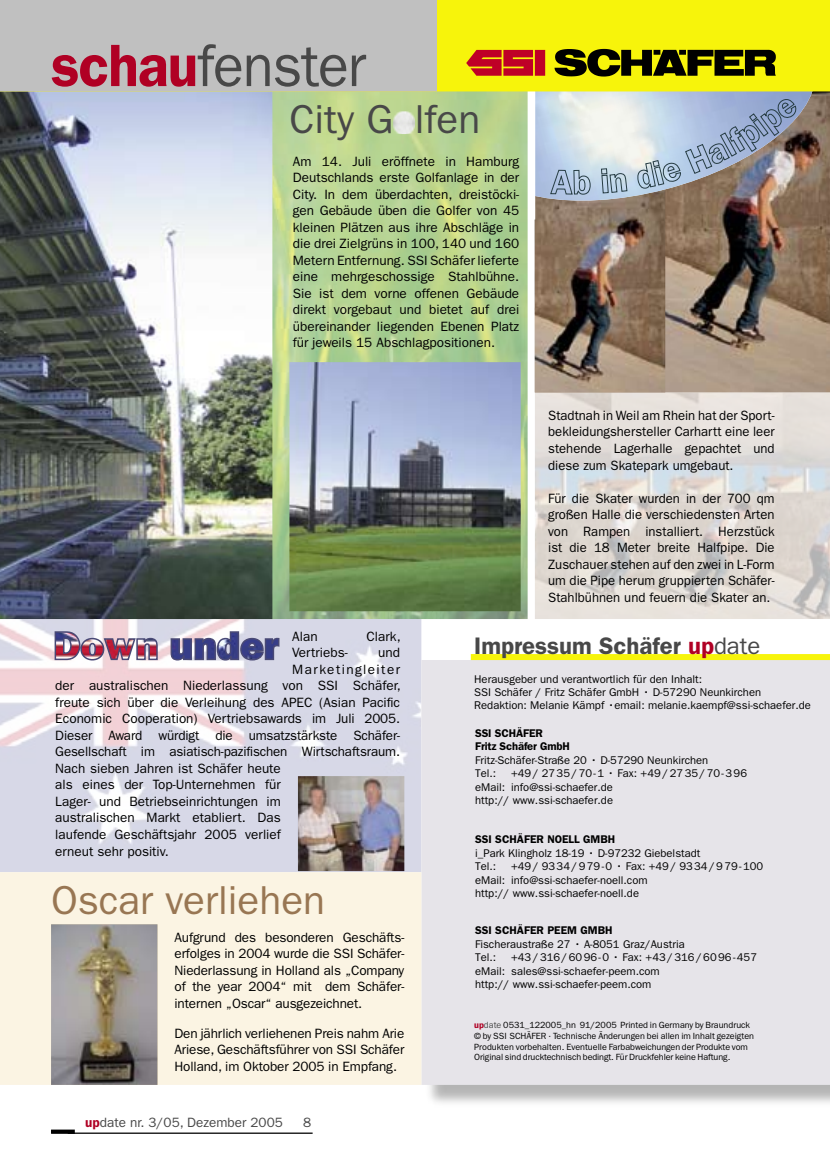
<style>
.page{position:relative;width:830px;height:1170px;background:#fff}
.page>*{position:absolute;margin:0;border:0;box-sizing:border-box;transform-origin:0 0}
.t1{font:60px "Franklin Gothic";letter-spacing:-.02em;color:#484848;scale:.95 1}
.t2{font:40.5px "Franklin Gothic";color:#987653}
.t3{font:40.5px "Franklin Gothic";color:#484848}
.t4{font:600 24px "Franklin Gothic";color:#484848}
.t5{font:13.5px/16.5px "Franklin Gothic";color:#000;text-align:justify}
.t6{font:13.5px "Franklin Gothic";color:#484848}
.t7{font:13.5px "Franklin Gothic";letter-spacing:.105em;color:#000}
.t8{font:11.25px/13.5px "Franklin Gothic";color:#000}
.t9{font:600 11.25px/13.5px "Franklin Gothic";color:#000}
.t10{font:9px/10.8px "Franklin Gothic";color:#000}
.s1{font-weight:600;color:#b00024}
.s2{color:#b00024}
.s3{font-weight:400}
.s4{color:#484848}
</style>
<div class="page">
<hr style="left:68px;top:1132px;width:244px;height:1px;background:#000">
<div style="left:51px;top:1129px;width:24px;height:4px;border:2px solid #000"></div>
<img style="left:534px;top:233px;width:295px;height:386px">
<img style="left:534px;top:233px;width:131px;height:159px">
<svg style="left:527px;top:91px;width:302px;height:142px;background:#7c6654"></svg>
<img style="left:535px;top:91px;width:289px;height:122px">
<div style="left:460px;top:81px;width:75px;height:138px;background:#fff"></div>
<svg style="left:549px;top:169px;width:41px;height:26px"></svg>
<svg style="left:600px;top:168px;width:27px;height:26px"></svg>
<img style="left:636px;top:98px;width:161px;height:91px">
<img style="left:272px;top:91px;width:255px;height:528px">
<img style="left:289px;top:362px;width:231px;height:249px">
<img style="left:0;top:619px;width:421px;height:253px">
<svg style="left:54px;top:630px;width:226px;height:31px;background:#a18fac"></svg>
<img style="left:0;top:91px;width:272px;height:528px">
<img style="left:393px;top:111px;width:22px;height:23px">
<div style="left:423px;top:661px;width:406px;height:447px;background:#000;opacity:.3"></div>
<div style="left:421px;top:660px;width:408px;height:424px;background:#e6e4e9"></div>
<div style="left:0;top:0;width:829px;height:91px;background:#f7f40b"></div>
<svg style="left:466px;top:50px;width:67px;height:26px;background:#c93021"></svg>
<div style="left:534px;top:50px;width:11px;height:26px;background:#bf0027"></div>
<svg style="left:554px;top:49px;width:221px;height:28px"></svg>
<div style="left:0;top:0;width:437px;height:91px;background:#c0c0c0"></div>
<div style="left:470px;top:654px;width:359px;height:6px;background:#f7f40b"></div>
<img style="left:298px;top:776px;width:106px;height:95px">
<div style="left:0;top:872px;width:421px;height:212px;background:#fbf4e3"></div>
<img style="left:51px;top:924px;width:106px;height:160px">
<h1 class="t1" style="left:51px;top:31px;width:333px"><span class="s1">schau</span>fenster</h1>
<h2 class="t3" style="left:289px;top:95px;width:192px">City G lfen</h2>
<p class="t5" style="left:293px;top:153px;width:228px">Am 14. Juli eröffnete in Hamburg Deutschlands erste Golfanlage in der City. In dem überdachten, dreistöcki&shy;gen Gebäude üben die Golfer von 45 kleinen Plätzen aus ihre Abschläge in die drei Zielgrüns in 100, 140 und 160<br>Metern Entfernung. SSI Schäfer lieferte eine mehrgeschossige Stahlbühne.<br>Sie ist dem vorne offenen Gebäude direkt vorgebaut und bietet auf drei übereinander liegenden Ebenen Platz für jeweils 15 Abschlagpositionen.</p>
<p class="t5" style="left:548px;top:407px;width:228px">Stadtnah in Weil am Rhein hat der Sport&shy;bekleidungshersteller Carhartt eine leer stehende Lagerhalle gepachtet und diese zum Skatepark umgebaut.</p>
<p class="t5" style="left:548px;top:489px;width:228px">Für die Skater wurden in der 700 qm großen Halle die verschiedensten Arten von Rampen installiert. Herzstück ist die 18 Meter breite Halfpipe. Die Zuschauer stehen auf den zwei in L-Form um die Pipe herum gruppierten Schäfer-Stahlbühnen und feuern die Skater an.</p>
<p class="t5" style="left:292px;top:628px;width:27px">Alan</p>
<p class="t5" style="left:366px;top:628px;width:36px">Clark,</p>
<p class="t5" style="left:292px;top:644px;width:57px">Vertriebs-</p>
<p class="t5" style="left:378px;top:644px;width:23px">und</p>
<p class="t7" style="left:292px;top:661px;width:109px">Marketingleiter</p>
<p class="t5" style="left:55px;top:677px;width:347px">der australischen Niederlassung von SSI Schäfer,</p>
<p class="t5" style="left:55px;top:694px;width:346px">freute sich über die Verleihung des APEC (Asian Pacific</p>
<p class="t5" style="left:55px;top:710px;width:346px">Economic Cooperation) Vertriebsawards im Juli 2005.</p>
<p class="t5" style="left:55px;top:727px;width:346px">Dieser Award würdigt die umsatzstärkste Schäfer-</p>
<p class="t5" style="left:55px;top:743px;width:346px">Gesellschaft im asiatisch-pazifischen Wirtschaftsraum.</p>
<p class="t5" style="left:55px;top:760px;width:227px">Nach sieben Jahren ist Schäfer heute</p>
<p class="t5" style="left:55px;top:776px;width:227px">als eines der Top-Unternehmen für</p>
<p class="t5" style="left:55px;top:793px;width:227px">Lager- und Betriebseinrichtungen im</p>
<p class="t5" style="left:55px;top:809px;width:227px">australischen Markt etabliert. Das</p>
<p class="t5" style="left:55px;top:826px;width:227px">laufende Geschäftsjahr 2005 verlief</p>
<p class="t5" style="left:55px;top:842px;width:115px">erneut sehr positiv.</p>
<h2 class="t2" style="left:51px;top:877px;width:275px">Oscar verliehen</h2>
<p class="t5" style="left:174px;top:929px;width:231px">Aufgrund des besonderen Geschäfts&shy;erfolges in 2004 wurde die SSI Schäfer-Niederlassung in Holland als „Company of the year 2004“ mit dem Schäfer&shy;internen „Oscar“ ausgezeichnet.</p>
<p class="t5" style="left:174px;top:1025px;width:231px">Den jährlich verliehenen Preis nahm Arie Ariese, Geschäftsführer von SSI Schäfer Holland, im Oktober 2005 in Empfang.</p>
<p class="t6" style="left:85px;top:1114px;width:199px"><span class="s1">up</span>date nr. 3/05, Dezember 2005</p>
<p class="t6" style="left:303px;top:1114px;width:10px">8</p>
<h3 class="t4" style="left:474px;top:631px;width:288px">Impressum Schäfer <span class="s2">up</span><span class="s3">date</span></h3>
<p class="t8" style="left:474px;top:673px;width:338px;line-height:12.8px">Herausgeber und verantwortlich für den Inhalt:<br>SSI Schäfer / Fritz Schäfer GmbH • D-57290 Neunkirchen<br>Redaktion: Melanie Kämpf •email: melanie.kaempf@ssi-schaefer.de</p>
<p class="t9" style="left:475px;top:726px;width:96px">SSI SCHÄFER<br>Fritz Schäfer GmbH</p>
<p class="t8" style="left:475px;top:753px;width:235px">Fritz-Schäfer-Straße 20 • D-57290 Neunkirchen<br>Tel.:</p>
<p class="t8" style="left:475px;top:766px;width:273px;text-indent:36px">+49/ 27 35 / 70 - 1 • Fax: +49/27 35 / 70 - 3 96 eMail: info@ssi-schaefer.de<br>http:// www.ssi-schaefer.de</p>
<p class="t9" style="left:475px;top:832px;width:142px">SSI SCHÄFER NOELL GMBH</p>
<p class="t8" style="left:475px;top:846px;width:227px">i_Park Klingholz 18-19 • D-97232 Giebelstadt<br>Tel.:</p>
<p class="t8" style="left:475px;top:859px;width:290px;text-indent:36px">+49/ 93 34 / 9 79 - 0 • Fax: +49/ 93 34 / 9 79 - 100 eMail: info@ssi-schaefer-noell.com<br>http:// www.ssi-schaefer-noell.de</p>
<p class="t9" style="left:475px;top:923px;width:139px">SSI SCHÄFER PEEM GMBH</p>
<p class="t8" style="left:475px;top:937px;width:211px">Fischeraustraße 27 • A-8051 Graz/Austria<br>Tel.:</p>
<p class="t8" style="left:475px;top:950px;width:283px;text-indent:36px">+43 / 316 / 60 96 - 0 • Fax: +43 / 316 / 60 96 - 457 eMail: sales@ssi-schaefer-peem.com<br>http:// www.ssi-schaefer-peem.com</p>
<p class="t10" style="left:474px;top:1019px;width:281px"><span class="s1">up</span><span class="s4">date</span> 0531_122005_hn 91/2005 Printed in Germany by Braundruck © by SSI SCHÄFER · Technische Änderungen bei allen im Inhalt gezeigten Produkten vorbehalten. Eventuelle Farbabweichungen der Produkte vom Original sind drucktechnisch bedingt. Für Druckfehler keine Haftung.</p>
</div>
